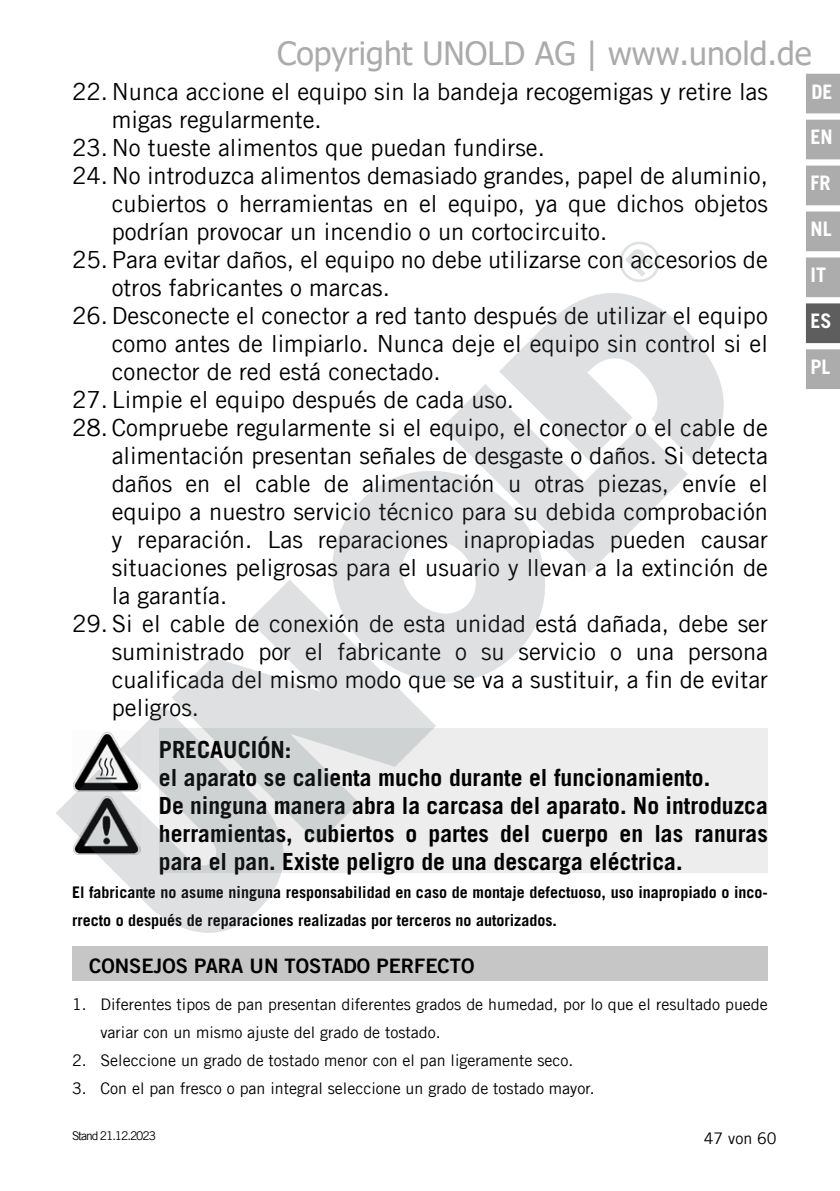
<style>
.page{position:relative;width:840px;height:1191px;background:#fff}
.page>*{position:absolute;margin:0;border:0;box-sizing:border-box;transform-origin:0 0}
.t1{font:32px "Tahoma";color:#ababab}
.t2{font:23.6px/28px "Trade Gothic LT Com";color:#000;text-align:justify}
.t3{font:700 23.6px/28px "Trade Gothic LT Com";color:#000}
.t4{font:20px "Trade Gothic LT Com Bd 2";color:#000}
.t5{font:700 20px "Trade Gothic LT Com";color:#fff}
.t6{font:16px/28px "Trade Gothic LT Com";color:#000}
.t7{font:700 16px/28px "Trade Gothic LT Com";color:#000}
.t8{font:12px "Trade Gothic LT Com";letter-spacing:-.09em;color:#000}
</style>
<div class="page">
<div style="left:805px;top:74px;width:34px;height:39px;background:#acacac"></div>
<div style="left:805px;top:120px;width:34px;height:39px;background:#acacac"></div>
<div style="left:805px;top:166px;width:34px;height:39px;background:#acacac"></div>
<div style="left:805px;top:211px;width:34px;height:40px;background:#acacac;border:2px solid #acacac"></div>
<div style="left:805px;top:257px;width:34px;height:40px;background:#acacac;border:2px solid #acacac"></div>
<div style="left:805px;top:303px;width:34px;height:40px;background:#5f5e5e;border:2px solid #5f5e5e"></div>
<div style="left:805px;top:349px;width:34px;height:40px;background:#acacac;border:2px solid #acacac"></div>
<div style="left:159px;top:728px;width:608px;height:144px;background:#ededed"></div>
<div style="left:72px;top:946px;width:695px;height:34px;background:#c6c6c6"></div>
<svg style="left:543px;top:293px;width:181px;height:182px;fill:#dee0e1"></svg>
<svg style="left:442px;top:328px;width:245px;height:245px;fill:#dee0e1"></svg>
<svg style="left:332px;top:428px;width:255px;height:254px;fill:#dee0e1"></svg>
<svg style="left:172px;top:579px;width:264px;height:264px"></svg>
<svg style="left:56px;top:702px;width:260px;height:231px"></svg>
<svg style="left:619px;top:241px;width:41px;height:41px"></svg>
<h1 class="t1" style="left:277px;top:32px;width:535px">Copyright UNOLD AG | www.unold.de</h1>
<p class="t2" style="left:112px;top:77px;width:657px;text-indent:-40px">22. Nunca accione el equipo sin la bandeja recogemigas y retire las migas regularmente.</p>
<p class="t2" style="left:72px;top:133px;width:474px">23. No tueste alimentos que puedan fundirse.</p>
<p class="t2" style="left:112px;top:161px;width:657px;text-indent:-40px">24. No introduzca alimentos demasiado grandes, papel de aluminio, cubiertos o herramientas en el equipo, ya que dichos objetos podrían provocar un incendio o un cortocircuito.</p>
<p class="t2" style="left:72px;top:245px;width:697px">25. Para evitar daños, el equipo no debe utilizarse con accesorios de</p>
<p class="t2" style="left:112px;top:273px;width:279px">otros fabricantes o marcas.</p>
<p class="t2" style="left:72px;top:301px;width:696px">26.Desconecte el conector a red tanto después de utilizar el equipo</p>
<p class="t2" style="left:112px;top:329px;width:657px">como antes de limpiarlo. Nunca deje el equipo sin control si el</p>
<p class="t2" style="left:112px;top:357px;width:330px">conector de red está conectado.</p>
<p class="t2" style="left:72px;top:385px;width:443px">27. Limpie el equipo después de cada uso.</p>
<p class="t2" style="left:112px;top:413px;width:657px;text-indent:-40px">28. Compruebe regularmente si el equipo, el conector o el cable de alimentación presentan señales de desgaste o daños. Si detecta daños en el cable de alimentación u otras piezas, envíe el equipo a nuestro servicio técnico para su debida comprobación y reparación. Las reparaciones inapropiadas pueden causar situaciones peligrosas para el usuario y llevan a la extinción de la garantía.</p>
<p class="t2" style="left:112px;top:609px;width:657px;text-indent:-40px">29. Si el cable de conexión de esta unidad está dañada, debe ser suministrado por el fabricante o su servicio o una persona cualificada del mismo modo que se va a sustituir, a fin de evitar peligros.</p>
<p class="t3" style="left:159px;top:735px;width:610px">PRECAUCIÓN:<br>el aparato se calienta mucho durante el funcionamiento.<br>De ninguna manera abra la carcasa del aparato. No introduzca herramientas, cubiertos o partes del cuerpo en las ranuras para el pan. Existe peligro de una descarga eléctrica.</p>
<p class="t7" style="left:72px;top:878px;width:697px">El fabricante no asume ninguna responsabilidad en caso de montaje defectuoso, uso inapropiado o inco&shy;rrecto o después de reparaciones realizadas por terceros no autorizados.</p>
<p class="t4" style="left:89px;top:953px;width:386px">CONSEJOS PARA UN TOSTADO PERFECTO</p>
<p class="t6" style="left:100px;top:990px;width:668px;text-indent:-28px">1. Diferentes tipos de pan presentan diferentes grados de humedad, por lo que el resultado puede variar con un mismo ajuste del grado de tostado.</p>
<p class="t6" style="left:72px;top:1046px;width:502px">2. Seleccione un grado de tostado menor con el pan ligeramente seco.</p>
<p class="t6" style="left:72px;top:1074px;width:524px">3. Con el pan fresco o pan integral seleccione un grado de tostado mayor.</p>
<p class="t8" style="left:72px;top:1128px;width:85px">Stand 21.12.2023</p>
<p class="t6" style="left:703px;top:1124px;width:74px">47 von 60</p>
<p class="t5" style="left:811px;top:80px;width:23px">DE</p>
<p class="t5" style="left:810px;top:125px;width:24px">EN</p>
<p class="t5" style="left:810px;top:171px;width:21px">FR</p>
<p class="t5" style="left:810px;top:217px;width:23px">NL</p>
<p class="t5" style="left:810px;top:262px;width:17px">IT</p>
<p class="t5" style="left:810px;top:308px;width:23px">ES</p>
<p class="t5" style="left:810px;top:354px;width:21px">PL</p>
</div>
